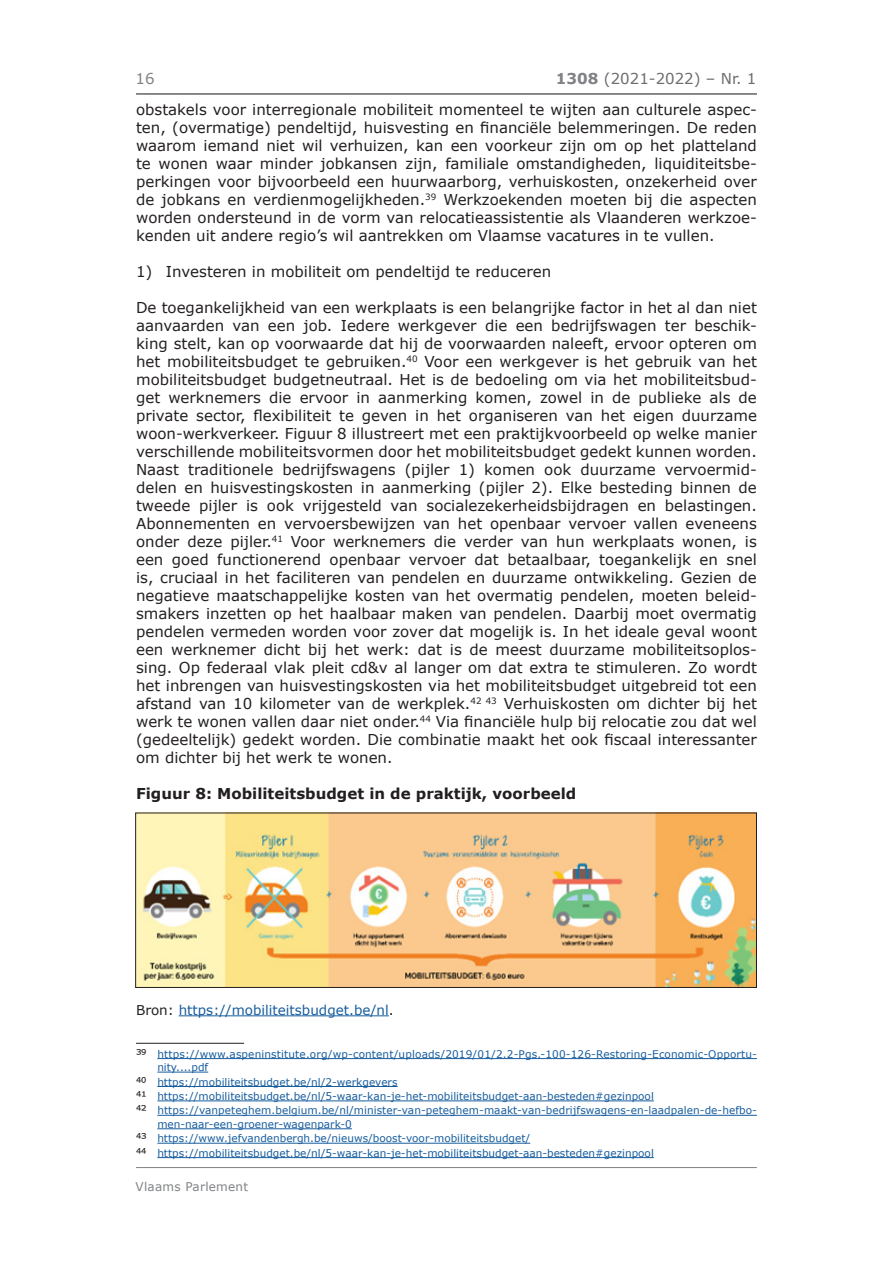
<style>
.page{position:relative;width:893px;height:1263px;background:#fff}
.page>*{position:absolute;margin:0;border:0;box-sizing:border-box;transform-origin:0 0}
.Body{font:15px/18px "Verdana";color:#231f20;text-align:justify}
.Body-2{font:700 15px "Verdana";color:#231f20}
.t1{font:15px "Verdana";color:#6c6d70}
.t2{font:15px "Verdana";color:#808285}
.Body-3{font:13.5px "Verdana";color:#175d9e}
.t3{font:12px "Verdana";letter-spacing:.02em;color:#808285}
.voettekst{font:10.5px/13.5px "Verdana";color:#175d9e}
.s1{font-weight:700;color:#808285}
.s2{color:#231f20}
.s3{font-size:12px;color:#231f20}
</style>
<div class="page">
<hr style="left:136px;top:94px;width:621px;height:1px;background:#808285">
<hr style="left:136px;top:1167px;width:621px;height:1px;background:#808285">
<hr style="left:179px;top:1015px;width:210px;height:1px;background:#175d9e">
<hr style="left:136px;top:1043px;width:108px;height:1px;background:#231f20">
<hr style="left:157px;top:1058px;width:600px;height:1px;background:#175d9e">
<hr style="left:157px;top:1072px;width:51px;height:1px;background:#175d9e">
<hr style="left:157px;top:1086px;width:241px;height:1px;background:#175d9e">
<hr style="left:157px;top:1100px;width:497px;height:1px;background:#175d9e">
<hr style="left:157px;top:1115px;width:600px;height:1px;background:#175d9e">
<hr style="left:157px;top:1128px;width:195px;height:1px;background:#175d9e">
<hr style="left:157px;top:1143px;width:373px;height:1px;background:#175d9e">
<hr style="left:157px;top:1157px;width:497px;height:1px;background:#175d9e">
<img style="left:137px;top:815px;width:618px;height:171px">
<div style="left:135px;top:813px;width:622px;height:175px;border:1px solid #231f20"></div>
<p class="t2" style="left:136px;top:68px;width:21px">16</p>
<p class="t1" style="left:556px;top:68px;width:202px"><span class="s1">1308</span> (2021-2022) – Nr. 1</p>
<p class="Body" style="left:136px;top:100px;width:622px">obstakels voor interregionale mobiliteit momenteel te wijten aan culturele aspec&shy;ten, (overmatige) pendeltijd, huisvesting en financiële belemmeringen. De reden waarom iemand niet wil verhuizen, kan een voorkeur zijn om op het platteland te wonen waar minder jobkansen zijn, familiale omstandigheden, liquiditeitsbe&shy;perkingen voor bijvoorbeeld een huurwaarborg, verhuiskosten, onzekerheid over de jobkans en verdienmogelijkheden.<sup>39</sup> Werkzoekenden moeten bij die aspecten worden ondersteund in de vorm van relocatieassistentie als Vlaanderen werkzoe&shy;kenden uit andere regio’s wil aantrekken om Vlaamse vacatures in te vullen.</p>
<p class="Body" style="left:136px;top:262px;width:417px">1) Investeren in mobiliteit om pendeltijd te reduceren</p>
<p class="Body" style="left:136px;top:298px;width:622px">De toegankelijkheid van een werkplaats is een belangrijke factor in het al dan niet aanvaarden van een job. Iedere werkgever die een bedrijfswagen ter beschik&shy;king stelt, kan op voorwaarde dat hij de voorwaarden naleeft, ervoor opteren om het mobiliteitsbudget te gebruiken.<sup>40</sup> Voor een werkgever is het gebruik van het mobiliteitsbudget budgetneutraal. Het is de bedoeling om via het mobiliteitsbud&shy;get werknemers die ervoor in aanmerking komen, zowel in de publieke als de private sector, flexibiliteit te geven in het organiseren van het eigen duurzame woon-werkverkeer. Figuur 8 illustreert met een praktijkvoorbeeld op welke manier verschillende mobiliteitsvormen door het mobiliteitsbudget gedekt kunnen worden.<br>Naast traditionele bedrijfswagens (pijler 1) komen ook duurzame vervoermid&shy;delen en huisvestingskosten in aanmerking (pijler 2). Elke besteding binnen de tweede pijler is ook vrijgesteld van socialezekerheidsbijdragen en belastingen.<br>Abonnementen en vervoersbewijzen van het openbaar vervoer vallen eveneens onder deze pijler.<sup>41</sup> Voor werknemers die verder van hun werkplaats wonen, is een goed functionerend openbaar vervoer dat betaalbaar, toegankelijk en snel is, cruciaal in het faciliteren van pendelen en duurzame ontwikkeling. Gezien de negatieve maatschappelijke kosten van het overmatig pendelen, moeten beleid&shy;smakers inzetten op het haalbaar maken van pendelen. Daarbij moet overmatig pendelen vermeden worden voor zover dat mogelijk is. In het ideale geval woont een werknemer dicht bij het werk: dat is de meest duurzame mobiliteitsoplos&shy;sing. Op federaal vlak pleit cd&amp;v al langer om dat extra te stimuleren. Zo wordt het inbrengen van huisvestingskosten via het mobiliteitsbudget uitgebreid tot een afstand van 10 kilometer van de werkplek.<sup>42</sup> <sup>43</sup> Verhuiskosten om dichter bij het werk te wonen vallen daar niet onder.<sup>44</sup> Via financiële hulp bij relocatie zou dat wel (gedeeltelijk) gedekt worden. Die combinatie maakt het ook fiscaal interessanter om dichter bij het werk te wonen.</p>
<p class="Body-2" style="left:136px;top:782px;width:442px">Figuur 8: Mobiliteitsbudget in de praktijk, voorbeeld</p>
<p class="Body-3" style="left:136px;top:1000px;width:259px"><span class="s2">Bron:</span> https://mobiliteitsbudget.be/nl<span class="s2">.</span></p>
<p class="voettekst" style="left:157px;top:1047px;width:601px;text-indent:-21px"><span class="s3">39</span> https://www.aspeninstitute.org/wp-content/uploads/2019/01/2.2-Pgs.-100-126-Restoring-Economic-Opportu&shy;nity....pdf</p>
<p class="voettekst" style="left:136px;top:1075px;width:263px"><span class="s3">40</span> https://mobiliteitsbudget.be/nl/2-werkgevers</p>
<p class="voettekst" style="left:136px;top:1089px;width:519px"><span class="s3">41</span> https://mobiliteitsbudget.be/nl/5-waar-kan-je-het-mobiliteitsbudget-aan-besteden#gezinpool</p>
<p class="voettekst" style="left:157px;top:1104px;width:601px;text-indent:-21px"><span class="s3">42</span> https://vanpeteghem.belgium.be/nl/minister-van-peteghem-maakt-van-bedrijfswagens-en-laadpalen-de-hefbo&shy;men-naar-een-groener-wagenpark-0</p>
<p class="voettekst" style="left:136px;top:1131px;width:396px"><span class="s3">43</span> https://www.jefvandenbergh.be/nieuws/boost-voor-mobiliteitsbudget/</p>
<p class="voettekst" style="left:136px;top:1146px;width:519px"><span class="s3">44</span> https://mobiliteitsbudget.be/nl/5-waar-kan-je-het-mobiliteitsbudget-aan-besteden#gezinpool</p>
<p class="t3" style="left:136px;top:1179px;width:114px">Vlaams Parlement</p>
</div>
